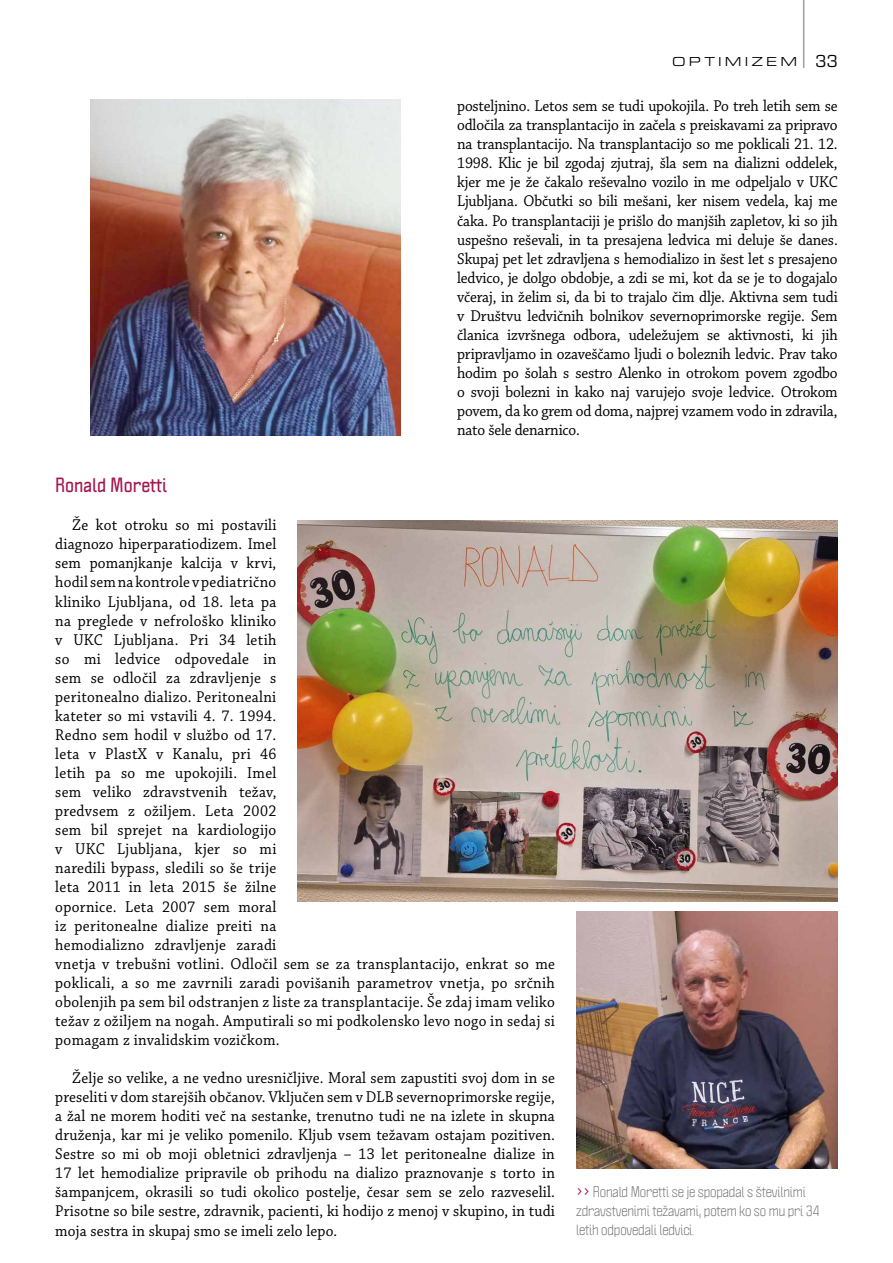
<style>
.page{position:relative;width:893px;height:1263px;background:#fff}
.page>*{position:absolute;margin:0;border:0;box-sizing:border-box;transform-origin:0 0}
.t1{font:700 18px "Politica";color:#a4154e}
.t2{font:16.5px/19px "Chaparral Pro";letter-spacing:.02em;color:#000;text-align:justify;scale:.93 1}
.t3{font:13.5px/19px "Politica";letter-spacing:-.01em;color:#706f6f}
.t4{font:13.5px "Eurostile Ext";letter-spacing:.235em;color:#000}
.s1{font-family:"Eurostile";font-size:18px}
.s2{font-weight:700;color:#a4154e}
</style>
<div class="page">
<hr style="left:803px;top:0;width:1px;height:68px;background:#9f9f9f">
<img style="left:576px;top:911px;width:262px;height:257px">
<img style="left:298px;top:520px;width:540px;height:381px">
<img style="left:90px;top:100px;width:311px;height:335px">
<p class="t4" style="left:672px;top:53px;width:167px">OPTIMIZEM <span class="s1">33</span></p>
<p class="t2" style="left:457px;top:97px;width:411px">posteljnino. Letos sem se tudi upokojila. Po treh letih sem se odločila za transplantacijo in začela s preiskavami za pripravo na transplantacijo. Na transplantacijo so me poklicali 21. 12.<br>1998. Klic je bil zgodaj zjutraj, šla sem na dializni oddelek, kjer me je že čakalo reševalno vozilo in me odpeljalo v UKC Ljubljana. Občutki so bili mešani, ker nisem vedela, kaj me čaka. Po transplantaciji je prišlo do manjših zapletov, ki so jih uspešno reševali, in ta presajena ledvica mi deluje še danes.<br>Skupaj pet let zdravljena s hemodializo in šest let s presajeno ledvico, je dolgo obdobje, a zdi se mi, kot da se je to dogajalo včeraj, in želim si, da bi to trajalo čim dlje. Aktivna sem tudi v Društvu ledvičnih bolnikov severnoprimorske regije. Sem članica izvršnega odbora, udeležujem se aktivnosti, ki jih pripravljamo in ozaveščamo ljudi o boleznih ledvic. Prav tako hodim po šolah s sestro Alenko in otrokom povem zgodbo o svoji bolezni in kako naj varujejo svoje ledvice. Otrokom povem, da ko grem od doma, najprej vzamem vodo in zdravila, nato šele denarnico.</p>
<p class="t1" style="left:55px;top:472px;width:113px">Ronald Moretti</p>
<p class="t2" style="left:55px;top:516px;width:539px;text-align:left;text-indent:17px">Že kot otroku so mi postavili<br>diagnozo hiperparatiodizem. Imel<br>sem pomanjkanje kalcija v krvi,<br>hodil sem na kontrole v pediatrično<br>kliniko Ljubljana, od 18. leta pa<br>na preglede v nefrološko kliniko<br>v UKC Ljubljana. Pri 34 letih<br>so mi ledvice odpovedale in<br>sem se odločil za zdravljenje s<br>peritonealno dializo. Peritonealni<br>kateter so mi vstavili 4. 7. 1994.<br>Redno sem hodil v službo od 17.<br>leta v PlastX v Kanalu, pri 46<br>letih pa so me upokojili. Imel<br>sem veliko zdravstvenih težav,<br>predvsem z ožiljem. Leta 2002<br>sem bil sprejet na kardiologijo<br>v UKC Ljubljana, kjer so mi<br>naredili bypass, sledili so še trije<br>leta 2011 in leta 2015 še žilne<br>opornice. Leta 2007 sem moral<br>iz peritonealne dialize preiti na<br>hemodializno zdravljenje zaradi<br>vnetja v trebušni votlini. Odločil sem se za transplantacijo, enkrat so me poklicali, a so me zavrnili zaradi povišanih parametrov vnetja, po srčnih obolenjih pa sem bil odstranjen z liste za transplantacije. Še zdaj imam veliko težav z ožiljem na nogah. Amputirali so mi podkolensko levo nogo in sedaj si pomagam z invalidskim vozičkom.</p>
<p class="t2" style="left:55px;top:1069px;width:539px;text-indent:17px">Želje so velike, a ne vedno uresničljive. Moral sem zapustiti svoj dom in se preseliti v dom starejših občanov. Vključen sem v DLB severnoprimorske regije, a žal ne morem hoditi več na sestanke, trenutno tudi ne na izlete in skupna druženja, kar mi je veliko pomenilo. Kljub vsem težavam ostajam pozitiven.<br>Sestre so mi ob moji obletnici zdravljenja – 13 let peritonealne dialize in 17 let hemodialize pripravile ob prihodu na dializo praznovanje s torto in šampanjcem, okrasili so tudi okolico postelje, česar sem se zelo razveselil.<br>Prisotne so bile sestre, zdravnik, pacienti, ki hodijo z menoj v skupino, in tudi moja sestra in skupaj smo se imeli zelo lepo.</p>
<p class="t3" style="left:576px;top:1181px;width:245px"><span class="s2">&gt;&gt;</span> Ronald Moretti se je spopadal s številnimi zdravstvenimi težavami, potem ko so mu pri 34 letih odpovedali ledvici.</p>
</div>
